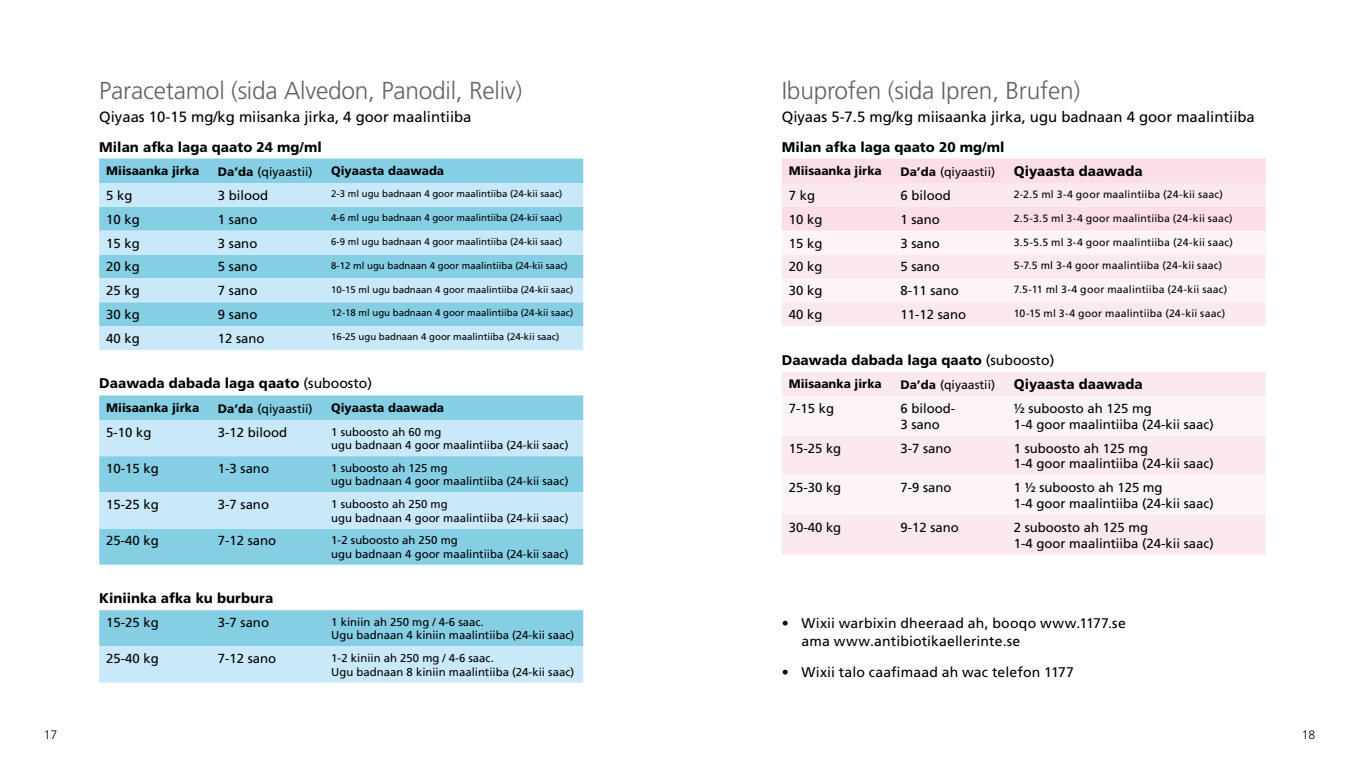
<style>
.page{position:relative;width:1365px;height:774px;background:#fff}
.page>*{position:absolute;margin:0;border:0;box-sizing:border-box;transform-origin:0 0}
.t1{font:300 24.5px "Frutiger SLLOTF";letter-spacing:-.01em;color:#646363}
.t2{font:14.88px "Frutiger SLLOTF";color:#000}
.t3{font:800 14px "Frutiger SLLOTF";color:#000}
.t4{font:14px/17.5px "Frutiger SLLOTF";letter-spacing:.01em;color:#000}
.t5{font:13.12px/15.8px "Frutiger SLLOTF";color:#000}
.t6{font:800 12.25px "Frutiger SLLOTF";color:#000}
.t7{font:12.25px "Frutiger SLLOTF";color:#000}
.t8{font:300 12.25px "Frutiger SLLOTF";color:#000}
.t9{font:11.38px/13.7px "Frutiger SLLOTF";color:#000}
.t10{font:10.5px "Frutiger SLLOTF";letter-spacing:.02em;color:#000}
.t11{font:9.62px "Frutiger SLLOTF";color:#000}
.s1{font-weight:800}
.s2{font-weight:400}
</style>
<div class="page">
<div style="left:99px;top:158px;width:484px;height:25px;background:#85cee4"></div>
<svg style="left:99px;top:183px;width:484px;height:167px;background:#acddf1"></svg>
<div style="left:99px;top:395px;width:484px;height:170px;background:#85cee4"></div>
<svg style="left:99px;top:420px;width:484px;height:108px;background:#b2e0f3"></svg>
<svg style="left:99px;top:610px;width:484px;height:72px;background:#a7dbef"></svg>
<div style="left:782px;top:302px;width:483px;height:24px;background:#fce9f0"></div>
<svg style="left:782px;top:158px;width:483px;height:144px"></svg>
<div style="left:782px;top:372px;width:483px;height:182px;background:#fce9f0"></div>
<svg style="left:782px;top:396px;width:483px;height:119px;fill:#fef4f8"></svg>
<h1 class="t1" style="left:99px;top:77px;width:424px">Paracetamol (sida Alvedon, Panodil, Reliv)</h1>
<p class="t2" style="left:99px;top:108px;width:374px">Qiyaas 10-15 mg/kg miisanka jirka, 4 goor maalintiiba</p>
<p class="t3" style="left:99px;top:138px;width:224px">Milan afka laga qaato 24 mg/ml</p>
<p class="t6" style="left:106px;top:163px;width:95px">Miisaanka jirka</p>
<p class="t7" style="left:218px;top:165px;width:96px"><span class="s1">Da’da</span> (qiyaastii)</p>
<p class="t6" style="left:331px;top:163px;width:114px">Qiyaasta daawada</p>
<p class="t5" style="left:106px;top:187px;width:28px">5 kg</p>
<p class="t5" style="left:218px;top:187px;width:52px">3 bilood</p>
<p class="t11" style="left:331px;top:188px;width:233px">2-3 ml ugu badnaan 4 goor maalintiiba (24-kii saac)</p>
<p class="t5" style="left:106px;top:211px;width:35px">10 kg</p>
<p class="t5" style="left:218px;top:211px;width:41px">1 sano</p>
<p class="t11" style="left:331px;top:212px;width:233px">4-6 ml ugu badnaan 4 goor maalintiiba (24-kii saac)</p>
<p class="t5" style="left:106px;top:235px;width:35px">15 kg</p>
<p class="t5" style="left:218px;top:235px;width:41px">3 sano</p>
<p class="t11" style="left:331px;top:236px;width:233px">6-9 ml ugu badnaan 4 goor maalintiiba (24-kii saac)</p>
<p class="t5" style="left:106px;top:259px;width:35px">20 kg</p>
<p class="t5" style="left:218px;top:259px;width:41px">5 sano</p>
<p class="t11" style="left:331px;top:260px;width:238px">8-12 ml ugu badnaan 4 goor maalintiiba (24-kii saac)</p>
<p class="t5" style="left:106px;top:283px;width:35px">25 kg</p>
<p class="t5" style="left:218px;top:283px;width:41px">7 sano</p>
<p class="t11" style="left:331px;top:284px;width:243px">10-15 ml ugu badnaan 4 goor maalintiiba (24-kii saac)</p>
<p class="t5" style="left:106px;top:306px;width:35px">30 kg</p>
<p class="t5" style="left:218px;top:306px;width:41px">9 sano</p>
<p class="t11" style="left:331px;top:307px;width:243px">12-18 ml ugu badnaan 4 goor maalintiiba (24-kii saac)</p>
<p class="t5" style="left:106px;top:330px;width:35px">40 kg</p>
<p class="t5" style="left:218px;top:330px;width:48px">12 sano</p>
<p class="t11" style="left:331px;top:331px;width:229px">16-25 ugu badnaan 4 goor maalintiiba (24-kii saac)</p>
<p class="t3" style="left:99px;top:375px;width:274px">Daawada dabada laga qaato <span class="s2">(suboosto)</span></p>
<p class="t6" style="left:106px;top:400px;width:95px">Miisaanka jirka</p>
<p class="t7" style="left:218px;top:401px;width:96px"><span class="s1">Da’da</span> (qiyaastii)</p>
<p class="t6" style="left:331px;top:400px;width:114px">Qiyaasta daawada</p>
<p class="t5" style="left:106px;top:424px;width:47px">5-10 kg</p>
<p class="t5" style="left:218px;top:424px;width:71px">3-12 bilood</p>
<p class="t9" style="left:331px;top:425px;width:239px">1 suboosto ah 60 mg<br>ugu badnaan 4 goor maalintiiba (24-kii saac)</p>
<p class="t5" style="left:106px;top:460px;width:54px">10-15 kg</p>
<p class="t5" style="left:218px;top:460px;width:53px">1-3 sano</p>
<p class="t9" style="left:331px;top:461px;width:239px">1 suboosto ah 125 mg<br>ugu badnaan 4 goor maalintiiba (24-kii saac)</p>
<p class="t5" style="left:106px;top:497px;width:54px">15-25 kg</p>
<p class="t5" style="left:218px;top:497px;width:53px">3-7 sano</p>
<p class="t9" style="left:331px;top:497px;width:239px">1 suboosto ah 250 mg<br>ugu badnaan 4 goor maalintiiba (24-kii saac)</p>
<p class="t5" style="left:106px;top:533px;width:54px">25-40 kg</p>
<p class="t5" style="left:218px;top:533px;width:60px">7-12 sano</p>
<p class="t9" style="left:331px;top:533px;width:239px">1-2 suboosto ah 250 mg<br>ugu badnaan 4 goor maalintiiba (24-kii saac)</p>
<p class="t3" style="left:99px;top:590px;width:175px">Kiniinka afka ku burbura</p>
<p class="t5" style="left:106px;top:614px;width:54px">15-25 kg</p>
<p class="t5" style="left:218px;top:614px;width:53px">3-7 sano</p>
<p class="t9" style="left:331px;top:615px;width:244px">1 kiniin ah 250 mg / 4-6 saac.<br>Ugu badnaan 4 kiniin maalintiiba (24-kii saac)</p>
<p class="t5" style="left:106px;top:651px;width:54px">25-40 kg</p>
<p class="t5" style="left:218px;top:651px;width:60px">7-12 sano</p>
<p class="t9" style="left:331px;top:651px;width:244px">1-2 kiniin ah 250 mg / 4-6 saac.<br>Ugu badnaan 8 kiniin maalintiiba (24-kii saac)</p>
<h1 class="t1" style="left:781px;top:77px;width:300px">Ibuprofen (sida Ipren, Brufen)</h1>
<p class="t2" style="left:781px;top:108px;width:474px">Qiyaas 5-7.5 mg/kg miisaanka jirka, ugu badnaan 4 goor maalintiiba</p>
<p class="t3" style="left:781px;top:138px;width:224px">Milan afka laga qaato 20 mg/ml</p>
<p class="t6" style="left:788px;top:163px;width:95px">Miisaanka jirka</p>
<p class="t7" style="left:900px;top:165px;width:96px"><span class="s1">Da’da</span> (qiyaastii)</p>
<p class="t3" style="left:1013px;top:163px;width:130px">Qiyaasta daawada</p>
<p class="t5" style="left:788px;top:187px;width:28px">7 kg</p>
<p class="t5" style="left:900px;top:187px;width:52px">6 bilood</p>
<p class="t10" style="left:1013px;top:188px;width:211px">2-2.5 ml 3-4 goor maalintiiba (24-kii saac)</p>
<p class="t5" style="left:788px;top:211px;width:35px">10 kg</p>
<p class="t5" style="left:900px;top:211px;width:41px">1 sano</p>
<p class="t10" style="left:1013px;top:212px;width:220px">2.5-3.5 ml 3-4 goor maalintiiba (24-kii saac)</p>
<p class="t5" style="left:788px;top:235px;width:35px">15 kg</p>
<p class="t5" style="left:900px;top:235px;width:41px">3 sano</p>
<p class="t10" style="left:1013px;top:236px;width:220px">3.5-5.5 ml 3-4 goor maalintiiba (24-kii saac)</p>
<p class="t5" style="left:788px;top:259px;width:35px">20 kg</p>
<p class="t5" style="left:900px;top:259px;width:41px">5 sano</p>
<p class="t10" style="left:1013px;top:260px;width:210px">5-7.5 ml 3-4 goor maalintiiba (24-kii saac)</p>
<p class="t5" style="left:788px;top:283px;width:35px">30 kg</p>
<p class="t5" style="left:900px;top:283px;width:60px">8-11 sano</p>
<p class="t10" style="left:1013px;top:283px;width:215px">7.5-11 ml 3-4 goor maalintiiba (24-kii saac)</p>
<p class="t5" style="left:788px;top:306px;width:35px">40 kg</p>
<p class="t5" style="left:900px;top:306px;width:67px">11-12 sano</p>
<p class="t10" style="left:1013px;top:307px;width:213px">10-15 ml 3-4 goor maalintiiba (24-kii saac)</p>
<p class="t3" style="left:781px;top:351px;width:274px">Daawada dabada laga qaato <span class="s2">(suboosto)</span></p>
<p class="t6" style="left:788px;top:376px;width:95px">Miisaanka jirka</p>
<p class="t7" style="left:900px;top:378px;width:96px"><span class="s1">Da’da</span> (qiyaastii)</p>
<p class="t3" style="left:1013px;top:376px;width:130px">Qiyaasta daawada</p>
<p class="t5" style="left:788px;top:400px;width:47px">7-15 kg</p>
<p class="t5" style="left:900px;top:400px;width:56px">6 bilood-<br>3 sano</p>
<p class="t5" style="left:1013px;top:400px;width:201px">½ suboosto ah 125 mg<br>1-4 goor maalintiiba (24-kii saac)</p>
<p class="t5" style="left:788px;top:440px;width:54px">15-25 kg</p>
<p class="t5" style="left:900px;top:440px;width:53px">3-7 sano</p>
<p class="t5" style="left:1013px;top:440px;width:201px">1 suboosto ah 125 mg<br>1-4 goor maalintiiba (24-kii saac)</p>
<p class="t5" style="left:788px;top:480px;width:54px">25-30 kg</p>
<p class="t5" style="left:900px;top:480px;width:53px">7-9 sano</p>
<p class="t5" style="left:1013px;top:480px;width:201px">1 ½ suboosto ah 125 mg<br>1-4 goor maalintiiba (24-kii saac)</p>
<p class="t5" style="left:788px;top:519px;width:54px">30-40 kg</p>
<p class="t5" style="left:900px;top:519px;width:60px">9-12 sano</p>
<p class="t5" style="left:1013px;top:519px;width:201px">2 suboosto ah 125 mg<br>1-4 goor maalintiiba (24-kii saac)</p>
<p class="t4" style="left:801px;top:614px;width:326px;text-indent:-20px">• Wixii warbixin dheeraad ah, booqo www.1177.se ama www.antibiotikaellerinte.se</p>
<p class="t4" style="left:781px;top:663px;width:294px">• Wixii talo caafimaad ah wac telefon 1177</p>
<p class="t8" style="left:44px;top:728px;width:15px">17</p>
<p class="t8" style="left:1301px;top:728px;width:15px">18</p>
</div>
